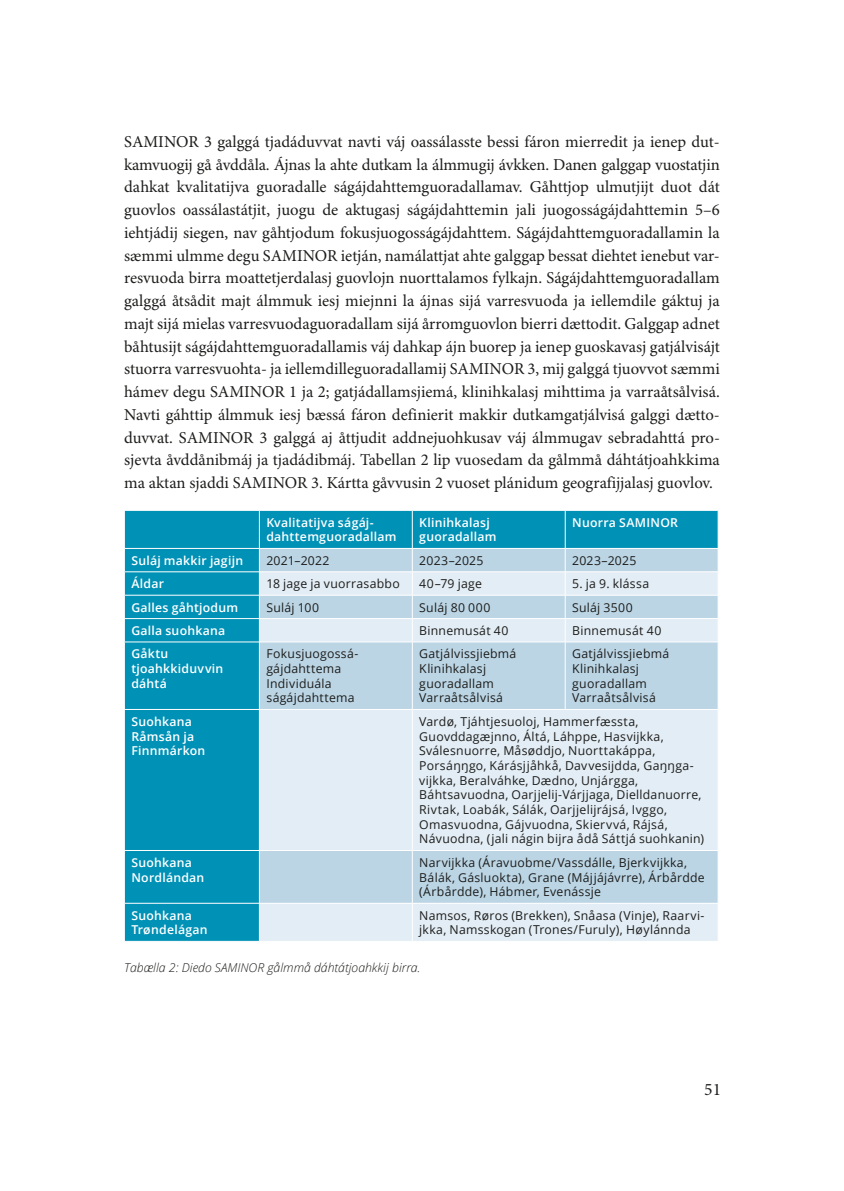
<style>
.page{position:relative;width:844px;height:1191px;background:#fff}
.page>*{position:absolute;margin:0;border:0;box-sizing:border-box;transform-origin:0 0}
.t1{font:17.5px "Minion Pro";color:#1d1d1b}
.Brødtekst{font:16.62px/22.8px "Minion Pro";color:#1d1d1b;text-align:justify}
.Tabeller_left{font:12.25px/14.7px "Open Sans";letter-spacing:.02em;color:#1d1d1b}
.Tabeller_left-2{font:600 12.25px/14.7px "Open Sans";letter-spacing:.02em;color:#fff}
.Fotokred{font:italic 300 12.25px "Open Sans";color:#1d1d1b}
</style>
<div class="page">
<div style="left:125px;top:511px;width:592px;height:430px;background:#0091b6"></div>
<div style="left:260px;top:549px;width:457px;height:22px;background:#bbd5e5"></div>
<svg style="left:260px;top:572px;width:457px;height:369px;background:#d3e3ee"></svg>
<hr style="left:259px;top:510px;width:1px;height:38px;background:#fff">
<hr style="left:412px;top:510px;width:1px;height:38px;background:#fff">
<hr style="left:564px;top:510px;width:1px;height:38px;background:#fff">
<hr style="left:124px;top:548px;width:135px;height:1px;background:#fff">
<hr style="left:124px;top:571px;width:135px;height:1px;background:#fff">
<hr style="left:124px;top:595px;width:135px;height:1px;background:#fff">
<hr style="left:124px;top:618px;width:135px;height:1px;background:#fff">
<svg style="left:412px;top:549px;width:1px;height:92px"></svg>
<svg style="left:564px;top:549px;width:1px;height:92px"></svg>
<hr style="left:124px;top:641px;width:135px;height:1px;background:#fff">
<hr style="left:412px;top:642px;width:1px;height:67px;background:#fff">
<hr style="left:564px;top:642px;width:1px;height:67px;background:#fff">
<hr style="left:124px;top:709px;width:135px;height:1px;background:#fff">
<hr style="left:124px;top:850px;width:135px;height:1px;background:#fff">
<hr style="left:259px;top:850px;width:153px;height:1px;background:#fff">
<hr style="left:124px;top:903px;width:135px;height:1px;background:#fff">
<hr style="left:412px;top:709px;width:153px;height:1px;background:#fff">
<hr style="left:412px;top:709px;width:1px;height:141px;background:#fff">
<hr style="left:565px;top:709px;width:153px;height:1px;background:#fff">
<hr style="left:412px;top:850px;width:153px;height:1px;background:#fff">
<hr style="left:412px;top:850px;width:1px;height:53px;background:#fff">
<hr style="left:565px;top:850px;width:153px;height:1px;background:#fff">
<hr style="left:412px;top:903px;width:153px;height:1px;background:#fff">
<hr style="left:412px;top:903px;width:1px;height:38px;background:#fff">
<hr style="left:565px;top:903px;width:153px;height:1px;background:#fff">
<svg style="left:124px;top:548px;width:1px;height:93px"></svg>
<hr style="left:259px;top:548px;width:153px;height:1px;background:#fff">
<hr style="left:412px;top:548px;width:153px;height:1px;background:#fff">
<hr style="left:565px;top:548px;width:153px;height:1px;background:#fff">
<hr style="left:259px;top:642px;width:1px;height:67px;background:#fff">
<hr style="left:259px;top:850px;width:1px;height:53px;background:#fff">
<hr style="left:259px;top:571px;width:153px;height:1px;background:#fff">
<hr style="left:412px;top:571px;width:153px;height:1px;background:#fff">
<hr style="left:565px;top:571px;width:153px;height:1px;background:#fff">
<hr style="left:259px;top:595px;width:153px;height:1px;background:#fff">
<hr style="left:412px;top:595px;width:153px;height:1px;background:#fff">
<hr style="left:565px;top:595px;width:153px;height:1px;background:#fff">
<hr style="left:259px;top:618px;width:153px;height:1px;background:#fff">
<svg style="left:259px;top:548px;width:1px;height:93px"></svg>
<hr style="left:412px;top:618px;width:153px;height:1px;background:#fff">
<hr style="left:565px;top:618px;width:153px;height:1px;background:#fff">
<svg style="left:717px;top:549px;width:1px;height:92px"></svg>
<hr style="left:259px;top:641px;width:153px;height:1px;background:#fff">
<hr style="left:412px;top:641px;width:153px;height:1px;background:#fff">
<hr style="left:565px;top:641px;width:153px;height:1px;background:#fff">
<hr style="left:259px;top:709px;width:153px;height:1px;background:#fff">
<hr style="left:259px;top:709px;width:1px;height:141px;background:#fff">
<hr style="left:259px;top:903px;width:153px;height:1px;background:#fff">
<hr style="left:259px;top:903px;width:1px;height:38px;background:#fff">
<p class="Brødtekst" style="left:124px;top:131px;width:597px">SAMINOR 3 galggá tjadáduvvat navti váj oassálasste bessi fáron mierredit ja ienep dut&shy;kamvuogij gå åvddåla. Ájnas la ahte dutkam la álmmugij ávkken. Danen galggap vuostatjin dahkat kvalitatijva guoradalle ságájdahttemguoradallamav. Gåhttjop ulmutjijt duot dát guovlos oassálastátjit, juogu de aktugasj ságájdahttemin jali juogosságájdahttemin 5–6 iehtjádij siegen, nav gåhtjodum fokusjuogosságájdahttem. Ságájdahttemguoradallamin la sæmmi ulmme degu SAMINOR ietján, namálattjat ahte galggap bessat diehtet ienebut var&shy;resvuoda birra moattetjerdalasj guovlojn nuorttalamos fylkajn. Ságájdahttemguoradallam galggá åtsådit majt álmmuk iesj miejnni la ájnas sijá varresvuoda ja iellemdile gáktuj ja majt sijá mielas varresvuodaguoradallam sijá årromguovlon bierri dættodit. Galggap adnet båhtusijt ságájdahttemguoradallamis váj dahkap ájn buorep ja ienep guoskavasj gatjálvisájt stuorra varresvuohta- ja iellemdilleguoradallamij SAMINOR 3, mij galggá tjuovvot sæmmi hámev degu SAMINOR 1 ja 2; gatjádallamsjiemá, klinihkalasj mihttima ja varraåtsålvisá.<br>Navti gáhttip álmmuk iesj bæssá fáron definierit makkir dutkamgatjálvisá galggi dætto&shy;duvvat. SAMINOR 3 galggá aj åttjudit addnejuohkusav váj álmmugav sebradahttá pro&shy;sjevta åvddånibmáj ja tjadádibmáj. Tabellan 2 lip vuosedam da gålmmå dáhtátjoahkkima ma aktan sjaddi SAMINOR 3. Kártta gåvvusin 2 vuoset plánidum geografijjalasj guovlov.</p>
<p class="Tabeller_left-2" style="left:266px;top:514px;width:132px">Kvalitatijva ságáj&shy;dahttemguoradallam</p>
<p class="Tabeller_left-2" style="left:419px;top:514px;width:79px">Klinihkalasj guoradallam</p>
<p class="Tabeller_left-2" style="left:572px;top:514px;width:107px">Nuorra SAMINOR</p>
<p class="Tabeller_left-2" style="left:131px;top:553px;width:113px">Suláj makkir jagijn</p>
<p class="Tabeller_left" style="left:266px;top:552px;width:65px">2021–2022</p>
<p class="Tabeller_left" style="left:419px;top:552px;width:66px">2023–2025</p>
<p class="Tabeller_left" style="left:572px;top:552px;width:66px">2023–2025</p>
<p class="Tabeller_left-2" style="left:131px;top:576px;width:34px">Áldar</p>
<p class="Tabeller_left" style="left:266px;top:576px;width:135px">18 jage ja vuorrasabbo</p>
<p class="Tabeller_left" style="left:419px;top:576px;width:64px">40–79 jage</p>
<p class="Tabeller_left" style="left:572px;top:576px;width:78px">5. ja 9. klássa</p>
<p class="Tabeller_left-2" style="left:131px;top:599px;width:108px">Galles gåhtjodum</p>
<p class="Tabeller_left" style="left:266px;top:599px;width:54px">Suláj 100</p>
<p class="Tabeller_left" style="left:419px;top:599px;width:73px">Suláj 80 000</p>
<p class="Tabeller_left" style="left:572px;top:599px;width:62px">Suláj 3500</p>
<p class="Tabeller_left-2" style="left:131px;top:623px;width:95px">Galla suohkana</p>
<p class="Tabeller_left" style="left:419px;top:623px;width:91px">Binnemusát 40</p>
<p class="Tabeller_left" style="left:572px;top:623px;width:91px">Binnemusát 40</p>
<p class="Tabeller_left-2" style="left:131px;top:646px;width:38px">Gåktu</p>
<p class="Tabeller_left-2" style="left:131px;top:661px;width:93px">tjoahkkiduvvin dáhtá</p>
<p class="Tabeller_left" style="left:266px;top:646px;width:93px">Fokusjuogossá&shy;gájdahttema</p>
<p class="Tabeller_left" style="left:266px;top:675px;width:90px">Individuála ságájdahttema</p>
<p class="Tabeller_left" style="left:419px;top:646px;width:98px">Gatjálvissjiebmá</p>
<p class="Tabeller_left" style="left:419px;top:661px;width:76px">Klinihkalasj guoradallam</p>
<p class="Tabeller_left" style="left:419px;top:690px;width:85px">Varraåtsålvisá</p>
<p class="Tabeller_left" style="left:572px;top:646px;width:98px">Gatjálvissjiebmá</p>
<p class="Tabeller_left" style="left:572px;top:661px;width:76px">Klinihkalasj guoradallam</p>
<p class="Tabeller_left" style="left:572px;top:690px;width:85px">Varraåtsålvisá</p>
<p class="Tabeller_left-2" style="left:131px;top:714px;width:62px">Suohkana</p>
<p class="Tabeller_left-2" style="left:131px;top:728px;width:64px">Råmsån ja</p>
<p class="Tabeller_left-2" style="left:131px;top:743px;width:75px">Finnmárkon</p>
<p class="Tabeller_left-2" style="left:131px;top:854px;width:62px">Suohkana</p>
<p class="Tabeller_left-2" style="left:131px;top:869px;width:74px">Nordlándan</p>
<p class="Tabeller_left" style="left:419px;top:713px;width:286px">Vardø, Tjáhtjesuoloj, Hammerfæssta, Guovddagæjnno, Áltá, Láhppe, Hasvijkka, Sválesnuorre, Måsøddjo, Nuorttakáppa, Porsáŋŋgo, Kárásjjåhkå, Davvesijdda, Gaŋŋga&shy;vijkka, Beralváhke, Dædno, Unjárgga, Báhtsavuodna, Oarjjelij-Várjjaga, Dielldanuorre, Rivtak, Loabák, Sálák, Oarjjelijrájsá, Ivggo, Omasvuodna, Gájvuodna, Skiervvá, Rájsá, Návuodna, (jali nágin bijra ådå Sáttjá suohkanin)</p>
<p class="Tabeller_left" style="left:419px;top:854px;width:287px">Narvijkka (Áravuobme/Vassdálle, Bjerkvijkka,<br>Bálák, Gásluokta), Grane (Májjájávrre), Árbårdde (Árbårdde), Hábmer, Evenássje</p>
<p class="Tabeller_left" style="left:419px;top:907px;width:287px">Namsos, Røros (Brekken), Snåasa (Vinje), Raarvi&shy;jkka, Namsskogan (Trones/Furuly), Høylánnda</p>
<p class="Fotokred" style="left:124px;top:959px;width:298px">Tabælla 2: Diedo SAMINOR gålmmå dáhtátjoahkkij birra.</p>
<p class="Tabeller_left-2" style="left:131px;top:907px;width:62px">Suohkana</p>
<p class="Tabeller_left-2" style="left:131px;top:922px;width:78px">Trøndelágan</p>
<p class="t1" style="left:704px;top:1079px;width:18px">51</p>
</div>
